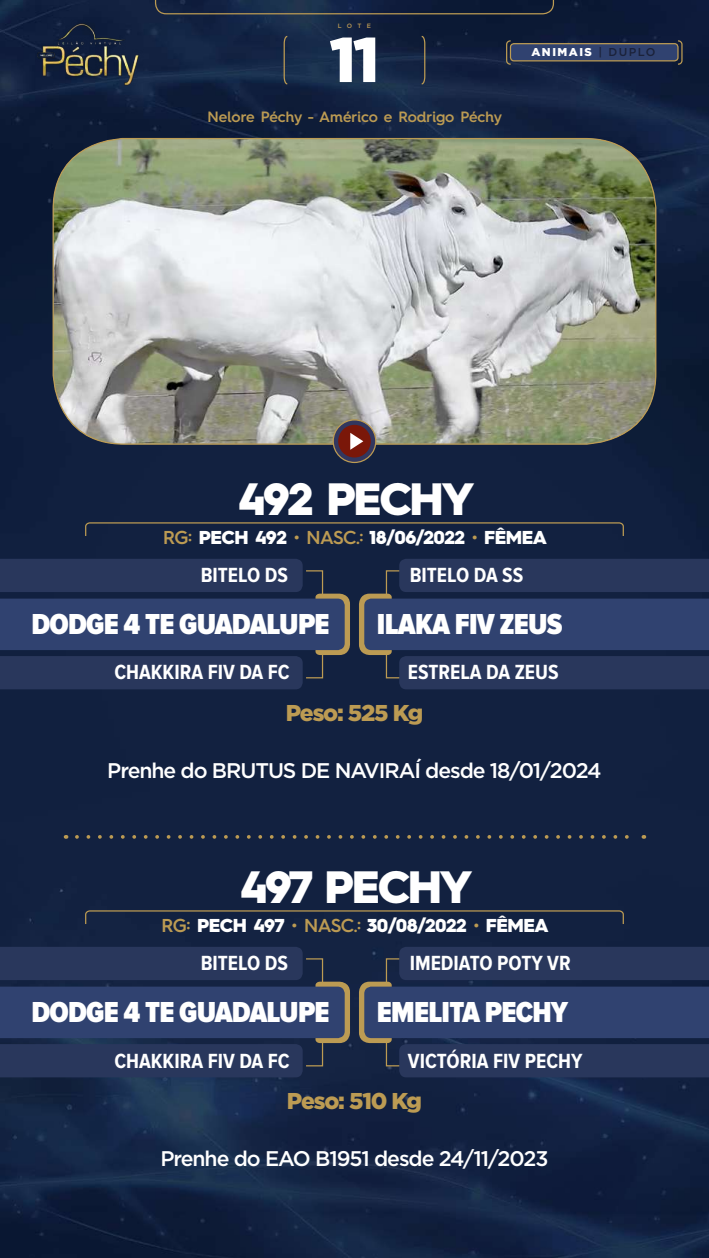
<style>
.page{position:relative;width:709px;height:1258px;background:#fff}
.page>*{position:absolute;margin:0;border:0;box-sizing:border-box;transform-origin:0 0}
.t1{font:900 63.12px "Gotham";color:#fff}
.t2{font:900 45.38px "Hurme Geometric Sans 4";letter-spacing:-.05em;color:#fff}
.t3{font:900 30px "Proxima Nova Cond";letter-spacing:-.025em;color:#fff}
.t4{font:900 22.88px "Gotham";letter-spacing:-.05em;color:#bc9b53}
.t5{font:700 21.25px "Proxima Nova Cond";color:#fff}
.t6{font:500 21.12px "Gotham";letter-spacing:-.05em;color:#fff}
.t7{font:900 18.75px "Hurme Geometric Sans 4";letter-spacing:-.025em;color:#fff}
.t8{font:600 15px "Hurme Geometric Sans 4";color:#bc9b53}
.t9{font:900 11.38px "Gotham";letter-spacing:.13em;color:#fff}
.t10{font:500 6.25px "Gotham";color:#bc9b53}
.s1{font-weight:500;color:#1b223a}
.s2{font-weight:600;color:#bc9b53}
</style>
<div class="page">
<img style="left:0;top:0;width:709px;height:1258px">
<svg style="left:155px;top:0;width:399px;height:14px"></svg>
<div style="left:510px;top:44px;width:168px;height:17px;background:#304270;border-radius:4px"></div>
<div style="left:510px;top:43px;width:168px;height:18px;border:1px solid #bc9b53;border-radius:4px"></div>
<svg style="left:505px;top:40px;width:7px;height:25px"></svg>
<svg style="left:676px;top:40px;width:7px;height:25px"></svg>
<svg style="left:283px;top:35px;width:5px;height:50px"></svg>
<svg style="left:420px;top:35px;width:6px;height:50px"></svg>
<img style="left:24px;top:20px;width:135px;height:74px">
<svg style="left:359px;top:947px;width:350px;height:130px"></svg>
<svg style="left:0;top:947px;width:350px;height:130px"></svg>
<svg style="left:84px;top:910px;width:540px;height:15px"></svg>
<svg style="left:359px;top:559px;width:350px;height:130px"></svg>
<svg style="left:0;top:559px;width:350px;height:130px"></svg>
<svg style="left:84px;top:522px;width:540px;height:15px"></svg>
<svg style="left:77px;top:835px;width:560px;height:4px"></svg>
<img style="left:53px;top:139px;width:603px;height:305px">
<svg style="left:333px;top:420px;width:43px;height:42px"></svg>
<div style="left:332px;top:419px;width:44px;height:44px;border:1px solid #bc9b53;border-radius:50%"></div>
<div style="left:338px;top:425px;width:33px;height:32px;background:#7a1709;border-radius:50%"></div>
<svg style="left:350px;top:433px;width:13px;height:17px"></svg>
<p class="t10" style="left:338px;top:22px;width:35px">LOTE</p>
<h1 class="t1" style="left:329px;top:23px;width:52px">11</h1>
<p class="t8" style="left:207px;top:106px;width:296px">Nelore Péchy - Américo e Rodrigo Péchy</p>
<p class="t9" style="left:531px;top:45px;width:126px">ANIMAIS <span class="s1">| DUPLO</span></p>
<h2 class="t2" style="left:238px;top:467px;width:238px">492 PECHY</h2>
<p class="t7" style="left:163px;top:524px;width:385px"><span class="s2">RG:</span> PECH 492 <span class="s2">• Nasc.:</span> 18/06/2022 <span class="s2">•</span> FÊMEA</p>
<p class="t5" style="left:201px;top:563px;width:89px">BITELO DS</p>
<p class="t5" style="left:410px;top:563px;width:115px">BITELO DA SS</p>
<h3 class="t3" style="left:31px;top:607px;width:300px">DODGE 4 TE GUADALUPE</h3>
<h3 class="t3" style="left:377px;top:607px;width:187px">ILAKA FIV ZEUS</h3>
<p class="t5" style="left:114px;top:661px;width:177px">CHAKKIRA FIV DA FC</p>
<p class="t5" style="left:408px;top:661px;width:152px">ESTRELA DA ZEUS</p>
<p class="t4" style="left:286px;top:700px;width:139px">Peso: 525 Kg</p>
<p class="t6" style="left:107px;top:758px;width:496px">Prenhe do BRUTUS DE NAVIRAÍ desde 18/01/2024</p>
<h2 class="t2" style="left:240px;top:855px;width:234px">497 PECHY</h2>
<p class="t7" style="left:161px;top:912px;width:388px"><span class="s2">RG:</span> PECH 497 <span class="s2">• Nasc.:</span> 30/08/2022 <span class="s2">•</span> FÊMEA</p>
<p class="t5" style="left:201px;top:951px;width:89px">BITELO DS</p>
<p class="t5" style="left:410px;top:951px;width:162px">IMEDIATO POTY VR</p>
<h3 class="t3" style="left:31px;top:995px;width:300px">DODGE 4 TE GUADALUPE</h3>
<h3 class="t3" style="left:377px;top:995px;width:174px">EMELITA PECHY</h3>
<p class="t5" style="left:114px;top:1049px;width:177px">CHAKKIRA FIV DA FC</p>
<p class="t5" style="left:408px;top:1049px;width:176px">VICTÓRIA FIV PECHY</p>
<p class="t4" style="left:287px;top:1088px;width:137px">Peso: 510 Kg</p>
<p class="t6" style="left:160px;top:1146px;width:390px">Prenhe do EAO B1951 desde 24/11/2023</p>
</div>
